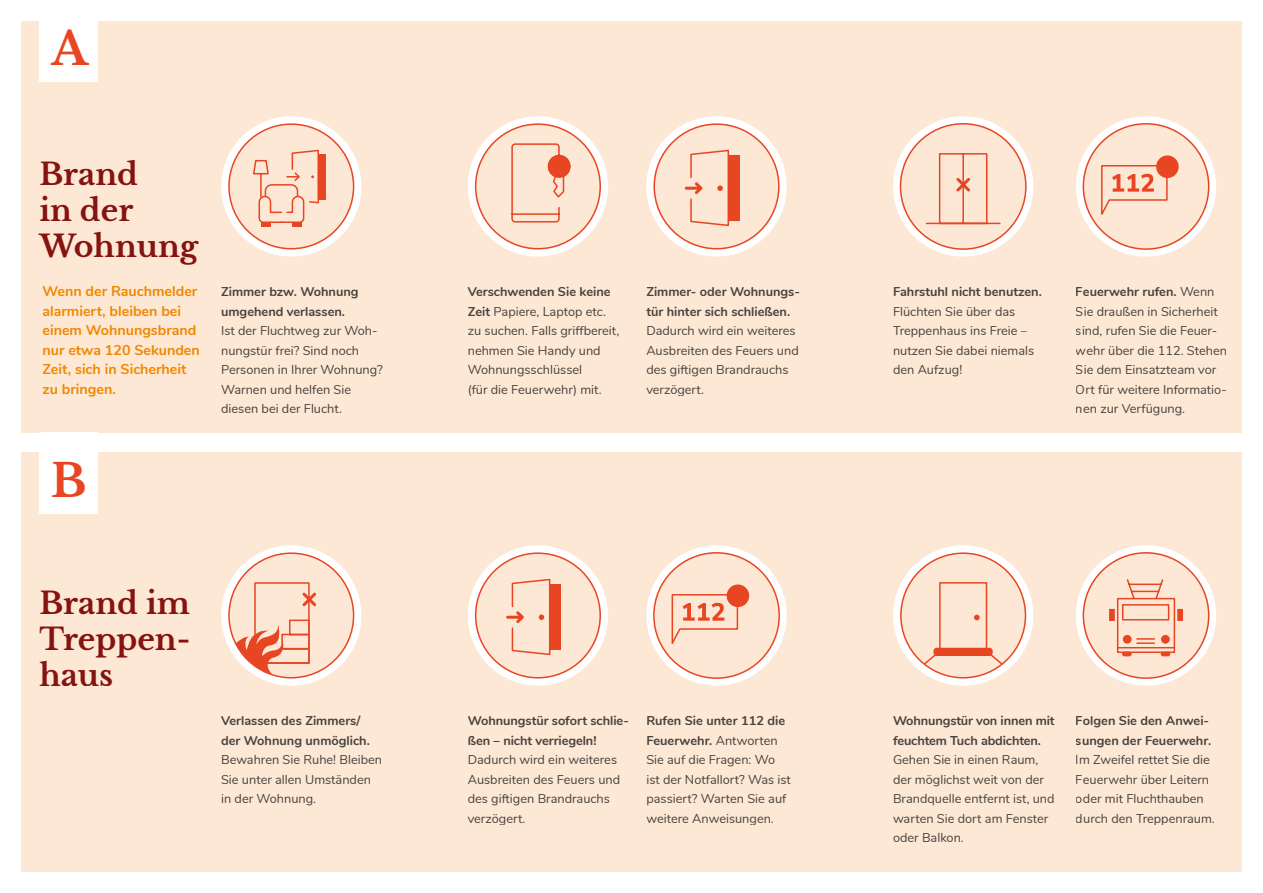
<style>
.page{position:relative;width:1263px;height:893px;background:#fff}
.page>*{position:absolute;margin:0;border:0;box-sizing:border-box;transform-origin:0 0}
.t1{font:700 45px "Libre Baskerville";color:#e84522}
.t2{font:700 30px/36px "Libre Baskerville";color:#871512}
.t3{font:700 14.25px/19.5px "Nunito";color:#f18700}
.t4{font:12.75px/19.5px "Nunito";color:#494948}
.t5{font:700 12.75px/19.5px "Nunito";color:#494948}
.s1{font-weight:700}
</style>
<div class="page">
<div style="left:21px;top:452px;width:1221px;height:420px;background:#fde8d6"></div>
<div style="left:21px;top:21px;width:1221px;height:412px;background:#fde8d6"></div>
<div style="left:39px;top:0;width:59px;height:82px;background:#fff"></div>
<div style="left:39px;top:433px;width:59px;height:81px;background:#fff"></div>
<div style="left:221px;top:545px;width:140px;height:141px;background:#fff;border-radius:50%"></div>
<svg style="left:646px;top:116px;width:141px;height:141px;fill:#fff"></svg>
<div style="left:654px;top:124px;width:125px;height:125px;background:#fde8d6;border-radius:50%"></div>
<div style="left:653px;top:123px;width:126px;height:126px;border:2px solid #e84522;border-radius:50%"></div>
<div style="left:729px;top:155px;width:10px;height:65px;background:#e84522"></div>
<svg style="left:684px;top:149px;width:46px;height:78px"></svg>
<svg style="left:468px;top:545px;width:140px;height:141px;fill:#fff"></svg>
<div style="left:476px;top:553px;width:124px;height:125px;background:#fde8d6;border-radius:50%"></div>
<div style="left:475px;top:552px;width:126px;height:126px;border:2px solid #e84522;border-radius:50%"></div>
<div style="left:550px;top:584px;width:11px;height:65px;background:#e84522"></div>
<svg style="left:506px;top:578px;width:45px;height:78px"></svg>
<svg style="left:893px;top:116px;width:140px;height:141px;fill:#fff"></svg>
<div style="left:900px;top:124px;width:126px;height:125px;background:#fde8d6;border-radius:50%"></div>
<svg style="left:925px;top:153px;width:76px;height:72px"></svg>
<svg style="left:1076px;top:116px;width:140px;height:141px;fill:#fff"></svg>
<div style="left:1083px;top:124px;width:126px;height:125px;background:#fde8d6;border-radius:50%"></div>
<div style="left:1156px;top:155px;width:23px;height:23px;background:#e84522;border-radius:50%"></div>
<svg style="left:1101px;top:164px;width:67px;height:51px"></svg>
<svg style="left:646px;top:545px;width:141px;height:141px;fill:#fff"></svg>
<div style="left:654px;top:553px;width:125px;height:125px;background:#fde8d6;border-radius:50%"></div>
<div style="left:727px;top:584px;width:22px;height:23px;background:#e84522;border-radius:50%"></div>
<svg style="left:671px;top:593px;width:68px;height:51px"></svg>
<div style="left:893px;top:545px;width:140px;height:141px;background:#fff;border-radius:50%"></div>
<div style="left:901px;top:553px;width:124px;height:125px;background:#fde8d6;border-radius:50%"></div>
<div style="left:900px;top:552px;width:126px;height:126px;border:2px solid #e84522;border-radius:50%"></div>
<svg style="left:974px;top:615px;width:6px;height:5px"></svg>
<div style="left:939px;top:582px;width:48px;height:71px;border:2px solid #e84522"></div>
<div style="left:933px;top:648px;width:60px;height:8px;background:#e84522;border-radius:3px"></div>
<svg style="left:922px;top:649px;width:82px;height:17px"></svg>
<svg style="left:1076px;top:545px;width:140px;height:141px;fill:#fff"></svg>
<div style="left:1083px;top:553px;width:126px;height:125px;background:#fde8d6;border-radius:50%"></div>
<div style="left:1117px;top:598px;width:58px;height:55px;border:2px solid #e84522"></div>
<svg style="left:1122px;top:652px;width:9px;height:4px"></svg>
<svg style="left:1161px;top:652px;width:9px;height:4px"></svg>
<div style="left:1122px;top:604px;width:47px;height:16px;border:2px solid #e84522"></div>
<div style="left:1123px;top:635px;width:8px;height:9px;border:2px solid #e84522;border-radius:50%"></div>
<div style="left:1162px;top:636px;width:7px;height:7px;background:#e84522;border-radius:50%"></div>
<div style="left:1161px;top:635px;width:9px;height:9px;border:2px solid #e84522;border-radius:50%"></div>
<svg style="left:1125px;top:579px;width:39px;height:65px"></svg>
<svg style="left:1109px;top:609px;width:6px;height:12px"></svg>
<svg style="left:1177px;top:609px;width:6px;height:12px"></svg>
<hr style="left:1118px;top:647px;width:56px;height:1px;background:#e84522">
<div style="left:468px;top:116px;width:140px;height:141px;background:#fff;border-radius:50%"></div>
<div style="left:476px;top:124px;width:124px;height:125px;background:#fde8d6;border-radius:50%"></div>
<div style="left:475px;top:123px;width:126px;height:126px;border:2px solid #e84522;border-radius:50%"></div>
<svg style="left:511px;top:143px;width:60px;height:80px"></svg>
<div style="left:221px;top:116px;width:140px;height:141px;background:#fff;border-radius:50%"></div>
<div style="left:229px;top:124px;width:125px;height:125px;background:#fde8d6;border-radius:50%"></div>
<div style="left:228px;top:123px;width:126px;height:126px;border:2px solid #e84522;border-radius:50%"></div>
<div style="left:319px;top:154px;width:7px;height:45px;background:#e84522"></div>
<svg style="left:253px;top:149px;width:67px;height:78px"></svg>
<div style="left:229px;top:553px;width:125px;height:125px;background:#fde8d6;border-radius:50%"></div>
<div style="left:228px;top:552px;width:126px;height:126px;border:2px solid #e84522;border-radius:50%"></div>
<svg style="left:302px;top:592px;width:14px;height:15px"></svg>
<div style="left:254px;top:582px;width:56px;height:82px;border:2px solid #e84522"></div>
<svg style="left:236px;top:619px;width:74px;height:55px"></svg>
<h1 class="t1" style="left:51px;top:21px;width:38px">A</h1>
<h2 class="t2" style="left:39px;top:156px;width:160px">Brand<br>in der<br>Wohnung</h2>
<p class="t3" style="left:43px;top:280px;width:159px">Wenn der Rauchmelder alarmiert, bleiben bei einem Wohnungsbrand nur etwa 120 Sekunden<br>Zeit, sich in Sicherheit zu bringen.</p>
<h1 class="t1" style="left:51px;top:454px;width:37px">B</h1>
<p class="t5" style="left:221px;top:281px;width:139px">Zimmer bzw. Wohnung umgehend verlassen.</p>
<p class="t4" style="left:221px;top:320px;width:163px">Ist der Fluchtweg zur Woh&shy;nungstür frei? Sind noch<br>Personen in Ihrer Wohnung?<br>Warnen und helfen Sie diesen bei der Flucht.</p>
<h2 class="t2" style="left:39px;top:585px;width:153px;text-align:justify">Brand im Treppen&shy;haus</h2>
<p class="t5" style="left:221px;top:710px;width:150px">Verlassen des Zimmers/ der Wohnung unmöglich.</p>
<p class="t4" style="left:221px;top:749px;width:162px">Bewahren Sie Ruhe! Bleiben<br>Sie unter allen Umständen in der Wohnung.</p>
<p class="t4" style="left:468px;top:281px;width:153px"><span class="s1">Verschwenden Sie keine<br>Zeit</span> Papiere, Laptop etc. zu suchen. Falls griffbereit, nehmen Sie Handy und<br>Wohnungsschlüssel<br>(für die Feuerwehr) mit.</p>
<p class="t5" style="left:893px;top:281px;width:150px">Fahrstuhl nicht benutzen.</p>
<p class="t5" style="left:646px;top:281px;width:155px">Zimmer- oder Wohnungs&shy;tür hinter sich schließen.</p>
<p class="t4" style="left:646px;top:320px;width:154px">Dadurch wird ein weiteres<br>Ausbreiten des Feuers und des giftigen Brandrauchs verzögert.</p>
<p class="t4" style="left:893px;top:301px;width:143px">Flüchten Sie über das<br>Treppenhaus ins Freie – nutzen Sie dabei niemals den Aufzug!</p>
<p class="t4" style="left:1076px;top:281px;width:153px"><span class="s1">Feuerwehr rufen.</span> Wenn<br>Sie draußen in Sicherheit sind, rufen Sie die Feuer&shy;wehr über die 112. Stehen<br>Sie dem Einsatzteam vor<br>Ort für weitere Informatio&shy;nen zur Verfügung.</p>
<p class="t5" style="left:468px;top:710px;width:163px">Wohnungstür sofort schlie&shy;ßen – nicht verriegeln!</p>
<p class="t4" style="left:468px;top:749px;width:154px">Dadurch wird ein weiteres<br>Ausbreiten des Feuers und des giftigen Brandrauchs verzögert.</p>
<p class="t4" style="left:646px;top:710px;width:146px"><span class="s1">Rufen Sie unter 112 die<br>Feuerwehr.</span> Antworten<br>Sie auf die Fragen: Wo ist der Notfallort? Was ist passiert? Warten Sie auf weitere Anweisungen.</p>
<p class="t5" style="left:893px;top:710px;width:163px">Wohnungstür von innen mit feuchtem Tuch abdichten.</p>
<p class="t4" style="left:893px;top:749px;width:163px">Gehen Sie in einen Raum, der möglichst weit von der<br>Brandquelle entfernt ist, und warten Sie dort am Fenster oder Balkon.</p>
<p class="t5" style="left:1076px;top:710px;width:137px">Folgen Sie den Anwei&shy;sungen der Feuerwehr.</p>
<p class="t4" style="left:1076px;top:749px;width:140px">Im Zweifel rettet Sie die<br>Feuerwehr über Leitern oder mit Fluchthauben durch den Treppenraum.</p>
</div>
